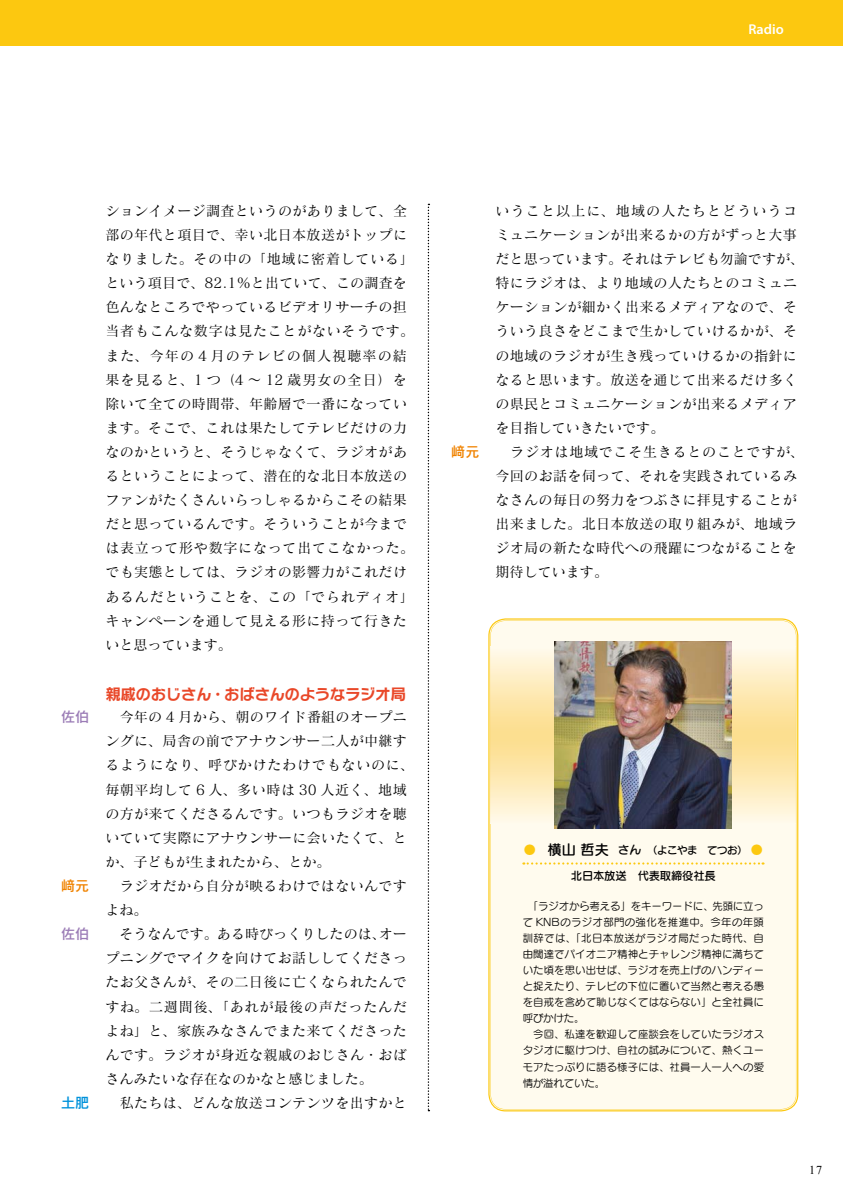
<style>
.page{position:relative;width:844px;height:1191px;background:#fff}
.page>*{position:absolute;margin:0;border:0;box-sizing:border-box;transform-origin:0 0}
.t1{font:15.58px "Rodin NTLG Pro B";letter-spacing:-.03em;color:#e94829}
.t2{font:600 14.17px "Myriad Pro";color:#fff}
.t3{font:14px/24.2px "Matisse Pro M";letter-spacing:.025em;color:#000}
.t4{font:14px "Rodin Pro DB";color:#9b7cb6}
.t5{font:14px "Rodin Pro DB";color:#f08300}
.t6{font:14px "Rodin Pro DB";color:#0092db}
.t7{font:11.38px "Seurat Pro DB";letter-spacing:-.02em;color:#000}
.t8{font:10.33px/16.1px "Seurat Pro M";letter-spacing:.01em;color:#000}
.t9{font:10.33px "Seurat Pro DB";letter-spacing:-.04em;color:#000}
.s1{font-size:11.38px;color:#fcc810}
.s2{font-size:14.17px}
.s3{font-size:11.38px}
</style>
<div class="page">
<div style="left:0;top:1px;width:842px;height:45px;background:#fcc810"></div>
<svg style="left:427px;top:204px;width:2px;height:907px"></svg>
<div style="left:490px;top:620px;width:306px;height:489px;background:#fffbee"></div>
<svg style="left:490px;top:646px;width:305px;height:177px;background:#fde9b7"></svg>
<img style="left:554px;top:642px;width:177px;height:186px">
<svg style="left:523px;top:862px;width:240px;height:2px"></svg>
<p class="t2" style="left:748px;top:20px;width:37px">Radio</p>
<p class="t4" style="left:61px;top:707px;width:30px">佐伯</p>
<p class="t5" style="left:61px;top:876px;width:30px">﨑元</p>
<p class="t4" style="left:61px;top:924px;width:30px">佐伯</p>
<p class="t6" style="left:61px;top:1093px;width:30px">土肥</p>
<p class="t3" style="left:105px;top:198px;width:310px">ションイメージ調査というのがありまして、全部の年代と項目で、幸い北日本放送がトップになりました。その中の「地域に密着している」という項目で、82.1％と出ていて、この調査を色んなところでやっているビデオリサーチの担当者もこんな数字は見たことがないそうです。また、今年の 4 月のテレビの個人視聴率の結果を見ると、1 つ（4 ～ 12 歳男女の全日）を除いて全ての時間帯、年齢層で一番になっています。そこで、これは果たしてテレビだけの力なのかというと、そうじゃなくて、ラジオがあるということによって、潜在的な北日本放送のファンがたくさんいらっしゃるからこその結果だと思っているんです。そういうことが今までは表立って形や数字になって出てこなかった。でも実態としては、ラジオの影響力がこれだけあるんだということを、この「でられディオ」キャンペーンを通して見える形に持って行きたいと思っています。</p>
<p class="t1" style="left:105px;top:683px;width:302px">親戚のおじさん・おばさんのようなラジオ局</p>
<p class="t3" style="left:105px;top:704px;width:310px">　今年の 4 月から、朝のワイド番組のオープニングに、局舎の前でアナウンサー二人が中継するようになり、呼びかけたわけでもないのに、毎朝平均して 6 人、多い時は 30 人近く、地域の方が来てくださるんです。いつもラジオを聴いていて実際にアナウンサーに会いたくて、とか、子どもが生まれたから、とか。<br>　ラジオだから自分が映るわけではないんですよね。<br>　そうなんです。ある時びっくりしたのは、オープニングでマイクを向けてお話ししてくださったお父さんが、その二日後に亡くなられたんですね。二週間後、「あれが最後の声だったんだよね」と、家族みなさんでまた来てくださったんです。ラジオが身近な親戚のおじさん・おばさんみたいな存在なのかなと感じました。<br>　私たちは、どんな放送コンテンツを出すかと</p>
<p class="t5" style="left:451px;top:442px;width:30px">﨑元</p>
<p class="t3" style="left:495px;top:198px;width:310px">いうこと以上に、地域の人たちとどういうコミュニケーションが出来るかの方がずっと大事だと思っています。それはテレビも勿論ですが、特にラジオは、より地域の人たちとのコミュニケーションが細かく出来るメディアなので、そういう良さをどこまで生かしていけるかが、その地域のラジオが生き残っていけるかの指針になると思います。放送を通じて出来るだけ多くの県民とコミュニケーションが出来るメディアを目指していきたいです。<br>　ラジオは地域でこそ生きるとのことですが、今回のお話を伺って、それを実践されているみなさんの毎日の努力をつぶさに拝見することが出来ました。北日本放送の取り組みが、地域ラジオ局の新たな時代への飛躍につながることを期待しています。</p>
<p class="t9" style="left:524px;top:843px;width:240px"><span class="s1">●</span> <span class="s2">横山 哲夫</span> <span class="s3">さん　</span>（よこやま　てつお） <span class="s1">●</span></p>
<p class="t7" style="left:570px;top:867px;width:146px">北日本放送　代表取締役社長</p>
<p class="t8" style="left:522px;top:898px;width:243px">　「ラジオから考える」をキーワードに、先頭に立って KNBのラジオ部門の強化を推進中。今年の年頭訓辞では、「北日本放送がラジオ局だった時代、自由闊達でパイオニア精神とチャレンジ精神に満ちていた頃を思い出せば、ラジオを売上げのハンディーと捉えたり、テレビの下位に置いて当然と考える愚を自戒を含めて恥じなくてはならない」と全社員に呼びかけた。<br>　今回、私達を歓迎して座談会をしていたラジオスタジオに駆けつけ、自社の試みについて、熱くユーモアたっぷりに語る様子には、社員一人一人への愛情が溢れていた。</p>
</div>
